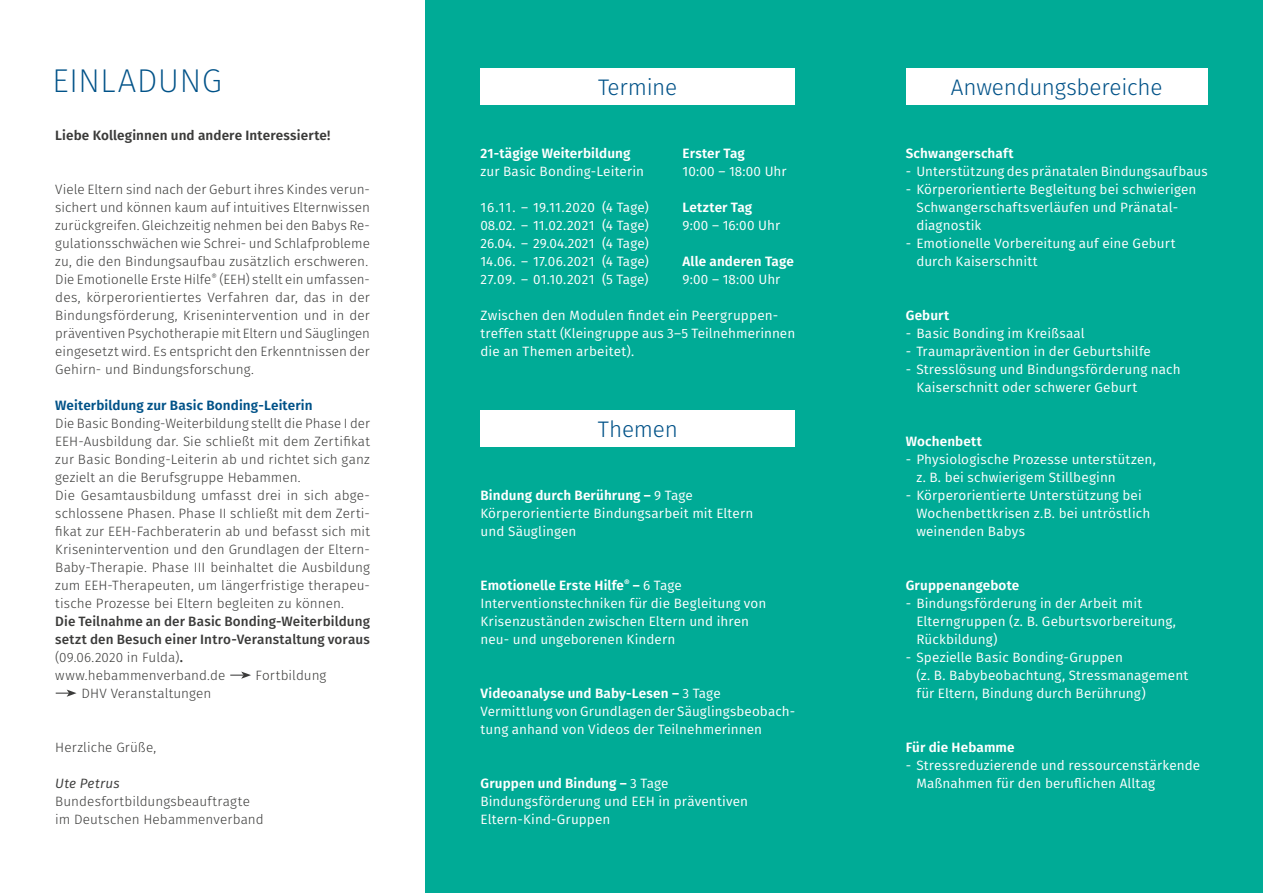
<style>
.page{position:relative;width:1263px;height:893px;background:#fff}
.page>*{position:absolute;margin:0;border:0;box-sizing:border-box;transform-origin:0 0}
.t1{font:200 33px "Fira Sans";letter-spacing:.005em;color:#005288}
.t2{font:300 22.5px "Fira Sans";letter-spacing:-.01em;color:#005288}
.t3{font:13.5px/18px "Fira Sans";letter-spacing:.01em;color:#fff}
.t4{font:300 13.5px/18px "Fira Sans";letter-spacing:.005em;color:#3b3b3a}
.t5{font:500 13.5px/18px "Fira Sans";letter-spacing:.01em;color:#3b3b3a}
.t6{font:600 13.5px "Fira Sans";letter-spacing:.01em;color:#fff}
.t7{font:600 13.5px "Fira Sans";letter-spacing:.01em;color:#3b3b3a}
.t8{font:600 13.5px "Fira Sans";letter-spacing:.01em;color:#005288}
.t9{font:italic 13.5px "Fira Sans";letter-spacing:.015em;color:#3b3b3a}
.s1{font-weight:300}
.s2{font-weight:600}
</style>
<div class="page">
<div style="left:425px;top:0;width:838px;height:893px;background:#00ab96"></div>
<svg style="left:230px;top:671px;width:21px;height:8px"></svg>
<svg style="left:56px;top:689px;width:21px;height:8px"></svg>
<div style="left:481px;top:410px;width:314px;height:36px;background:#fff"></div>
<div style="left:480px;top:68px;width:315px;height:36px;background:#fff"></div>
<div style="left:906px;top:68px;width:302px;height:36px;background:#fff"></div>
<h1 class="t1" style="left:52px;top:57px;width:171px">EINLADUNG</h1>
<p class="t7" style="left:55px;top:126px;width:277px">Liebe Kolleginnen und andere Interessierte!</p>
<p class="t4" style="left:55px;top:180px;width:316px">Viele Eltern sind nach der Geburt ihres Kindes verun&shy;sichert und können kaum auf intuitives Elternwissen zurückgreifen. Gleichzeitig nehmen bei den Babys Re&shy;gulationsschwächen wie Schrei- und Schlafprobleme zu, die den Bindungsaufbau zusätzlich erschweren.<br>Die Emotionelle Erste Hilfe<sup>®</sup> (EEH) stellt ein umfassen&shy;des, körperorientiertes Verfahren dar, das in der Bindungsförderung, Krisenintervention und in der präventiven Psychotherapie mit Eltern und Säuglingen eingesetzt wird. Es entspricht den Erkenntnissen der Gehirn- und Bindungsforschung.</p>
<p class="t8" style="left:55px;top:396px;width:259px">Weiterbildung zur Basic Bonding-Leiterin</p>
<p class="t4" style="left:55px;top:414px;width:316px">Die Basic Bonding-Weiterbildung stellt die Phase I der EEH-Ausbildung dar. Sie schließt mit dem Zertifikat zur Basic Bonding-Leiterin ab und richtet sich ganz gezielt an die Berufsgruppe Hebammen.<br>Die Gesamtausbildung umfasst drei in sich abge&shy;schlossene Phasen. Phase II schließt mit dem Zerti&shy;fikat zur EEH-Fachberaterin ab und befasst sich mit Krisenintervention und den Grundlagen der Eltern-Baby-Therapie. Phase III beinhaltet die Ausbildung zum EEH-Therapeuten, um längerfristige therapeu&shy;tische Prozesse bei Eltern begleiten zu können.</p>
<p class="t5" style="left:55px;top:612px;width:316px">Die Teilnahme an der Basic Bonding-Weiterbildung setzt den Besuch einer Intro-Veranstaltung voraus <span class="s1">(09.06.2020 in Fulda)</span>.<br><span class="s1">www.hebammenverband.de</span></p>
<p class="t4" style="left:256px;top:666px;width:72px">Fortbildung</p>
<p class="t4" style="left:82px;top:684px;width:131px">DHV Veranstaltungen</p>
<p class="t4" style="left:55px;top:738px;width:103px">Herzliche Grüße,</p>
<p class="t9" style="left:55px;top:774px;width:66px">Ute Petrus</p>
<p class="t4" style="left:55px;top:792px;width:210px">Bundesfortbildungsbeauftragte im Deutschen Hebammenverband</p>
<h2 class="t2" style="left:598px;top:71px;width:81px">Termine</h2>
<p class="t6" style="left:480px;top:144px;width:151px">21-tägige Weiterbildung</p>
<p class="t3" style="left:480px;top:162px;width:165px">zur Basic Bonding-Leiterin</p>
<p class="t3" style="left:480px;top:198px;width:170px;text-align:justify">16.11. – 19.11.2020 (4 Tage)<br>08.02. – 11.02.2021 (4 Tage)<br>26.04. – 29.04.2021 (4 Tage)<br>14.06. – 17.06.2021 (4 Tage)<br>27.09. – 01.10.2021 (5 Tage)</p>
<p class="t6" style="left:682px;top:144px;width:64px">Erster Tag</p>
<p class="t3" style="left:682px;top:162px;width:106px">10:00 – 18:00 Uhr</p>
<p class="t6" style="left:682px;top:198px;width:71px">Letzter Tag</p>
<p class="t3" style="left:682px;top:216px;width:99px">9:00 – 16:00 Uhr</p>
<p class="t6" style="left:682px;top:252px;width:113px">Alle anderen Tage</p>
<p class="t3" style="left:682px;top:270px;width:99px">9:00 – 18:00 Uhr</p>
<p class="t3" style="left:480px;top:306px;width:316px">Zwischen den Modulen findet ein Peergruppen&shy;treffen statt (Kleingruppe aus 3–5 Teilnehmerinnen die an Themen arbeitet).</p>
<h2 class="t2" style="left:598px;top:413px;width:81px">Themen</h2>
<p class="t3" style="left:480px;top:486px;width:274px"><span class="s2">Bindung durch Berührung –</span> 9 Tage<br>Körperorientierte Bindungsarbeit mit Eltern und Säuglingen</p>
<p class="t3" style="left:480px;top:576px;width:287px"><span class="s2">Emotionelle Erste Hilfe</span><sup>®</sup> <span class="s2">–</span> 6 Tage Interventionstechniken für die Begleitung von Krisenzuständen zwischen Eltern und ihren neu- und ungeborenen Kindern</p>
<p class="t3" style="left:480px;top:684px;width:316px"><span class="s2">Videoanalyse und Baby-Lesen –</span> 3 Tage<br>Vermittlung von Grundlagen der Säuglingsbeobach&shy;tung anhand von Videos der Teilnehmerinnen</p>
<p class="t3" style="left:480px;top:774px;width:269px"><span class="s2">Gruppen und Bindung –</span> 3 Tage<br>Bindungsförderung und EEH in präventiven<br>Eltern-Kind-Gruppen</p>
<h2 class="t2" style="left:951px;top:71px;width:213px">Anwendungsbereiche</h2>
<p class="t6" style="left:906px;top:144px;width:109px">Schwangerschaft</p>
<p class="t3" style="left:906px;top:162px;width:303px">- Unterstützung des pränatalen Bindungsaufbaus</p>
<p class="t3" style="left:916px;top:180px;width:282px;text-indent:-11px">- Körperorientierte Begleitung bei schwierigen<br>Schwangerschaftsverläufen und Pränatal&shy;diagnostik</p>
<p class="t3" style="left:916px;top:234px;width:261px;text-indent:-11px">- Emotionelle Vorbereitung auf eine Geburt durch Kaiserschnitt</p>
<p class="t6" style="left:906px;top:306px;width:45px">Geburt</p>
<p class="t3" style="left:906px;top:324px;width:181px">- Basic Bonding im Kreißsaal</p>
<p class="t3" style="left:906px;top:342px;width:247px">- Traumaprävention in der Geburtshilfe</p>
<p class="t3" style="left:916px;top:360px;width:266px;text-indent:-11px">- Stresslösung und Bindungsförderung nach<br>Kaiserschnitt oder schwerer Geburt</p>
<p class="t6" style="left:906px;top:432px;width:78px">Wochenbett</p>
<p class="t3" style="left:916px;top:450px;width:241px;text-indent:-11px">- Physiologische Prozesse unterstützen, z. B. bei schwierigem Stillbeginn</p>
<p class="t3" style="left:916px;top:486px;width:235px;text-indent:-11px">- Körperorientierte Unterstützung bei<br>Wochenbettkrisen z.B. bei untröstlich weinenden Babys</p>
<p class="t6" style="left:906px;top:576px;width:115px">Gruppenangebote</p>
<p class="t3" style="left:916px;top:594px;width:261px;text-indent:-11px">- Bindungsförderung in der Arbeit mit<br>Elterngruppen (z. B. Geburtsvorbereitung,<br>Rückbildung)</p>
<p class="t3" style="left:916px;top:648px;width:273px;text-indent:-11px">- Spezielle Basic Bonding-Gruppen<br>(z. B. Babybeobachtung, Stressmanagement für Eltern, Bindung durch Berührung)</p>
<p class="t6" style="left:906px;top:738px;width:110px">Für die Hebamme</p>
<p class="t3" style="left:916px;top:756px;width:285px;text-indent:-11px">- Stressreduzierende und ressourcenstärkende<br>Maßnahmen für den beruflichen Alltag</p>
</div>
